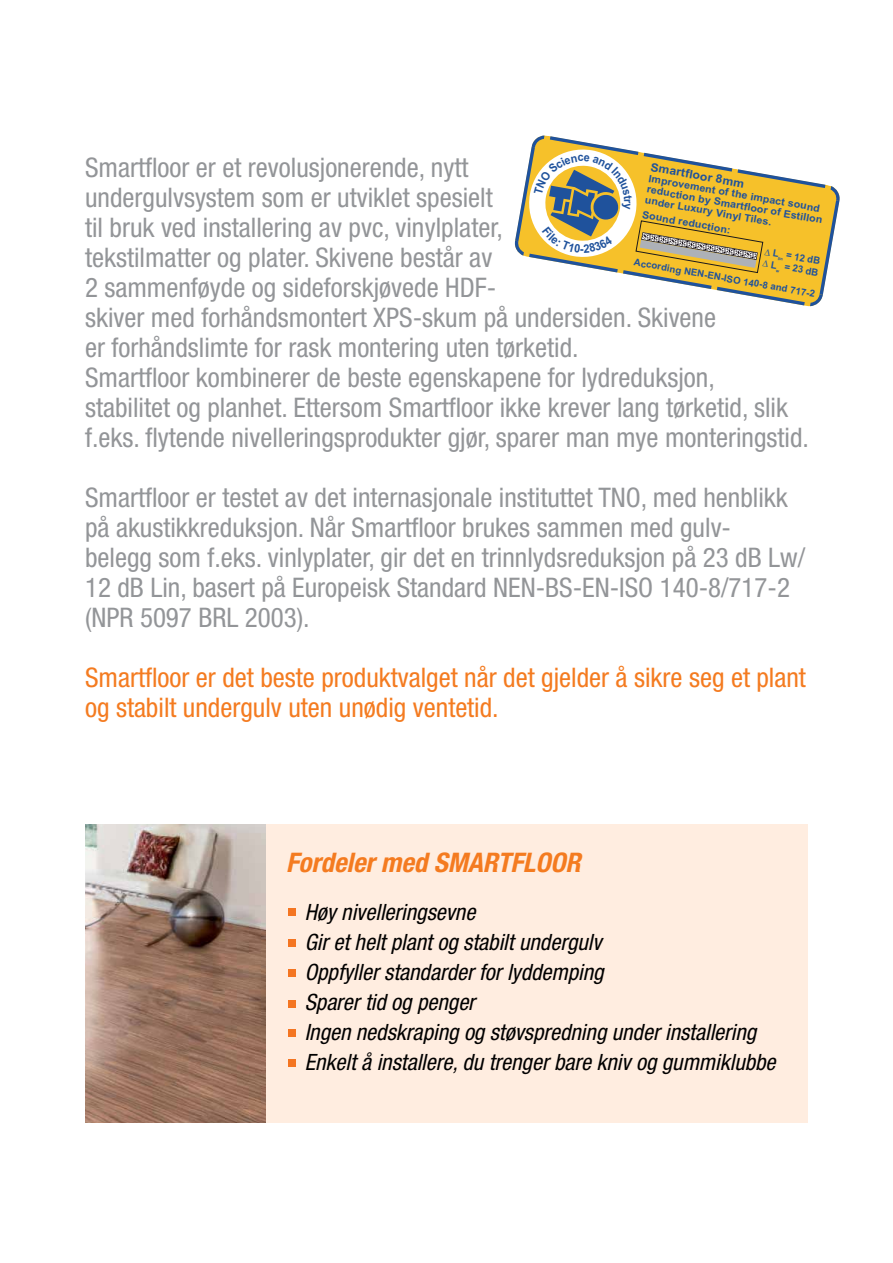
<style>
.page{position:relative;width:893px;height:1263px;background:#fff}
.page>*{position:absolute;margin:0;border:0;box-sizing:border-box;transform-origin:0 0}
.t1{font:condensed 27px/30px "Helvetica Neue";color:#939598}
.t2{font:condensed 27px/30px "Helvetica Neue";color:#f47b20}
.t3{font:italic 700 condensed 27px "Helvetica Neue";color:#f47b20}
.t4{font:italic condensed 22.5px/30px "Helvetica Neue";color:#000}
.t5{font:700 11.7px "Arial";color:#1f529c;scale:1.04 1}
.t6{font:700 10.2px/10.9px "Arial";color:#1f529c;scale:1.04 1}
.t7{font:700 9.9px "Arial";color:#1f529c}
.t8{font:700 9.6px "Arial";color:#1f529c}
</style>
<div class="page">
<div style="left:86px;top:824px;width:722px;height:298px;background:#ffede0"></div>
<img style="left:86px;top:824px;width:179px;height:298px">
<div style="left:289px;top:908px;width:7px;height:7px;background:#f47521"></div>
<div style="left:289px;top:939px;width:7px;height:7px;background:#f47521"></div>
<div style="left:289px;top:969px;width:7px;height:7px;background:#f47521"></div>
<div style="left:289px;top:1000px;width:7px;height:7px;background:#f47521"></div>
<div style="left:289px;top:1029px;width:7px;height:7px;background:#f47521"></div>
<div style="left:289px;top:1059px;width:7px;height:7px;background:#f47521"></div>
<svg style="left:514px;top:135px;width:326px;height:171px"></svg>
<p class="t1" style="left:85px;top:152px;width:725px">Smartfloor er et revolusjonerende, nytt<br>undergulvsystem som er utviklet spesielt<br>til bruk ved installering av pvc, vinylplater,<br>tekstilmatter og plater. Skivene består av<br>2 sammenføyde og sideforskjøvede HDF-<br>skiver med forhåndsmontert XPS-skum på undersiden. Skivene<br>er forhåndslimte for rask montering uten tørketid.<br>Smartfloor kombinerer de beste egenskapene for lydreduksjon,<br>stabilitet og planhet. Ettersom Smartfloor ikke krever lang tørketid, slik f.eks. flytende nivelleringsprodukter gjør, sparer man mye monteringstid.</p>
<p class="t1" style="left:85px;top:482px;width:722px">Smartfloor er testet av det internasjonale instituttet TNO, med henblikk på akustikkreduksjon. Når Smartfloor brukes sammen med gulv-<br>belegg som f.eks. vinlyplater, gir det en trinnlydsreduksjon på 23 dB Lw/ 12 dB Lin, basert på Europeisk Standard NEN-BS-EN-ISO 140-8/717-2 (NPR 5097 BRL 2003).</p>
<p class="t2" style="left:85px;top:662px;width:722px">Smartfloor er det beste produktvalget når det gjelder å sikre seg et plant og stabilt undergulv uten unødig ventetid.</p>
<p class="t5" style="left:652px;top:159px;width:93px;rotate:10deg">Smartfloor 8mm</p>
<p class="t6" style="left:650px;top:173px;width:173px;rotate:10deg">Improvement of the impact sound reduction by Smartfloor of E stillon under Luxury V inyl Tiles.</p>
<p class="t8" style="left:635px;top:256px;width:185px;rotate:10deg">A ccording N E N -E N -ISO 140-8 and 717-2</p>
<p class="t6" style="left:643px;top:209px;width:88px;rotate:10deg">Sound reduction:</p>
<p class="t7" style="left:787px;top:248px;width:34px;rotate:10deg">= 12 dB</p>
<p class="t7" style="left:786px;top:260px;width:34px;rotate:10deg">= 23 dB</p>
<p class="t3" style="left:286px;top:846px;width:296px">Fordeler med SMARTFLOOR</p>
<p class="t4" style="left:305px;top:897px;width:472px">Høy nivelleringsevne<br>Gir et helt plant og stabilt undergulv<br>Oppfyller standarder for lyddemping<br>Sparer tid og penger<br>Ingen nedskraping og støvspredning under installering Enkelt å installere, du trenger bare kniv og gummiklubbe</p>
</div>
